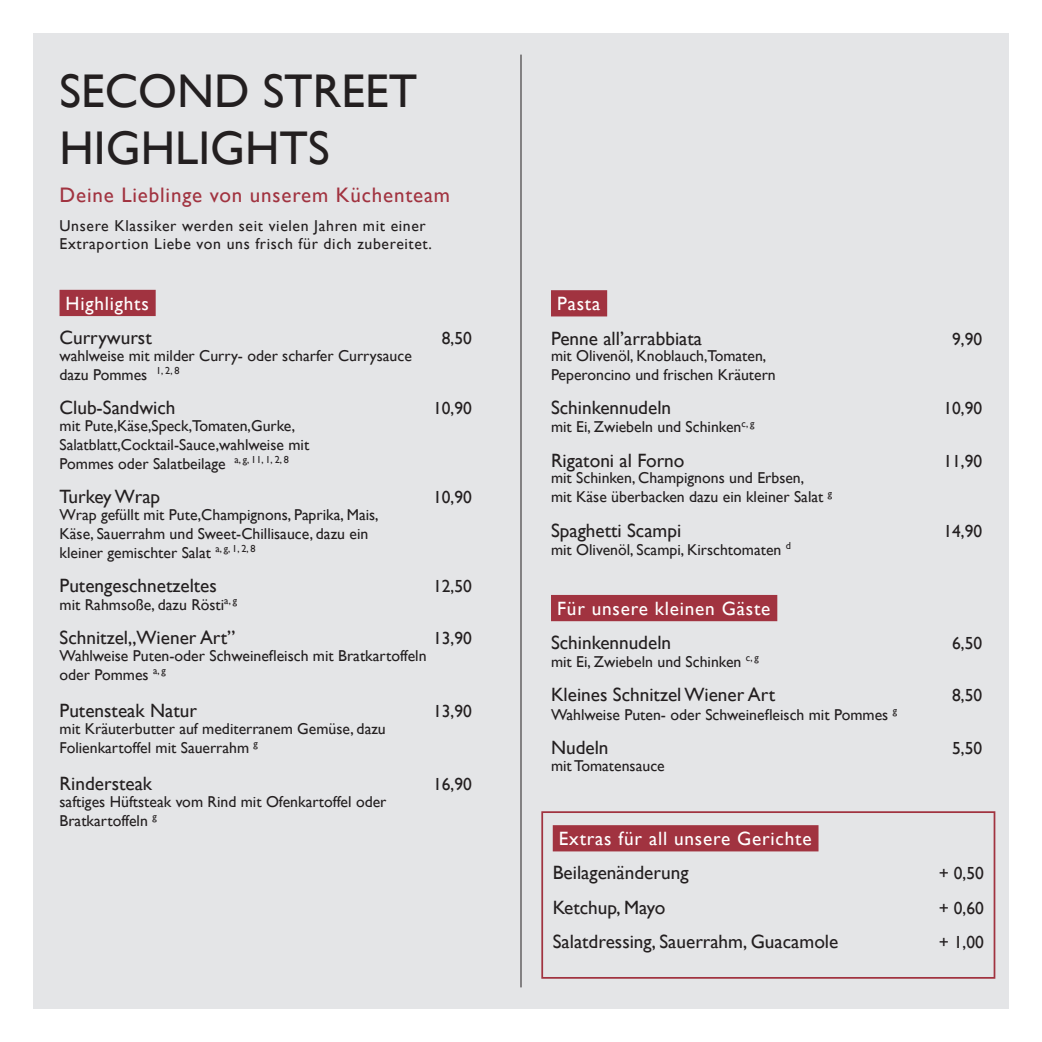
<style>
.page{position:relative;width:1042px;height:1042px;background:#fff}
.page>*{position:absolute;margin:0;border:0;box-sizing:border-box;transform-origin:0 0}
.Head{font:47.25px/56.7px "Gill Sans";color:#231f20}
.Zusatz_Sub{font:21px "Gill Sans";letter-spacing:.04em;color:#a13340}
.Gericht{font:19.25px "Gill Sans";color:#231f20}
.Einleitung{font:19.25px "Gill Sans";letter-spacing:.04em;color:#fff}
.Preise{font:17.5px "Gill Sans";color:#231f20}
.Beschreibung{font:15.75px/18.9px "Gill Sans";color:#231f20}
.Zusatz_Sub-2{font:15.75px/18.9px "Gill Sans";letter-spacing:.04em;color:#231f20}
</style>
<div class="page">
<div style="left:33px;top:33px;width:975px;height:975px;background:#e4e5e7"></div>
<hr style="left:521px;top:55px;width:1px;height:932px;background:#231f20">
<div style="left:60px;top:290px;width:96px;height:26px;background:#a13340"></div>
<div style="left:551px;top:290px;width:56px;height:26px;background:#a13340"></div>
<div style="left:551px;top:595px;width:226px;height:26px;background:#a13340"></div>
<div style="left:541px;top:811px;width:454px;height:167px;border:2px solid #a13340"></div>
<div style="left:553px;top:825px;width:265px;height:26px;background:#a13340"></div>
<p class="Head" style="left:60px;top:62px;width:359px">SECOND STREET<br>HIGHLIGHTS</p>
<p class="Zusatz_Sub" style="left:60px;top:182px;width:392px">Deine Lieblinge von unserem Küchenteam</p>
<p class="Zusatz_Sub-2" style="left:60px;top:216px;width:374px">Unsere Klassiker werden seit vielen Jahren mit einer<br>Extraportion Liebe von uns frisch für dich zubereitet.</p>
<p class="Einleitung" style="left:66px;top:292px;width:85px">Highlights</p>
<p class="Gericht" style="left:60px;top:326px;width:94px">Currywurst</p>
<p class="Preise" style="left:442px;top:328px;width:32px">8,50</p>
<p class="Beschreibung" style="left:60px;top:346px;width:354px">wahlweise mit milder Curry- oder scharfer Currysauce</p>
<p class="Beschreibung" style="left:60px;top:365px;width:121px">dazu Pommes <sup>1,</sup> <sup>2,</sup> <sup>8</sup></p>
<p class="Gericht" style="left:60px;top:396px;width:117px">Club-Sandwich</p>
<p class="Preise" style="left:433px;top:398px;width:40px">10,90</p>
<p class="Beschreibung" style="left:60px;top:416px;width:237px">mit Pute,Käse,Speck,Tomaten,Gurke,</p>
<p class="Beschreibung" style="left:60px;top:435px;width:251px">Salatblatt,Cocktail-Sauce,wahlweise mit</p>
<p class="Beschreibung" style="left:60px;top:454px;width:231px">Pommes oder Salatbeilage <sup>a,</sup> <sup>g,</sup> <sup>11,</sup> <sup>1,</sup> <sup>2,</sup> <sup>8</sup></p>
<p class="Gericht" style="left:60px;top:485px;width:102px">Turkey Wrap</p>
<p class="Preise" style="left:433px;top:487px;width:40px">10,90</p>
<p class="Beschreibung" style="left:60px;top:505px;width:321px">Wrap gefüllt mit Pute,Champignons, Paprika, Mais,</p>
<p class="Beschreibung" style="left:60px;top:524px;width:310px">Käse, Sauerrahm und Sweet-Chillisauce, dazu ein</p>
<p class="Beschreibung" style="left:60px;top:542px;width:198px">kleiner gemischter Salat <sup>a,</sup> <sup>g,</sup> <sup>1,</sup> <sup>2,</sup> <sup>8</sup></p>
<p class="Gericht" style="left:60px;top:574px;width:159px">Putengeschnetzeltes</p>
<p class="Preise" style="left:433px;top:575px;width:40px">12,50</p>
<p class="Beschreibung" style="left:60px;top:595px;width:179px">mit Rahmsoße, dazu Rösti<sup>a,</sup> <sup>g</sup></p>
<p class="Gericht" style="left:60px;top:626px;width:178px">Schnitzel,,Wiener Art’’</p>
<p class="Preise" style="left:433px;top:628px;width:40px">13,90</p>
<p class="Beschreibung" style="left:60px;top:646px;width:369px">Wahlweise Puten-oder Schweinefleisch mit Bratkartoffeln</p>
<p class="Beschreibung" style="left:60px;top:665px;width:108px">oder Pommes <sup>a,</sup> <sup>g</sup></p>
<p class="Gericht" style="left:60px;top:699px;width:139px">Putensteak Natur</p>
<p class="Preise" style="left:433px;top:701px;width:40px">13,90</p>
<p class="Beschreibung" style="left:60px;top:719px;width:328px">mit Kräuterbutter auf mediterranem Gemüse, dazu</p>
<p class="Beschreibung" style="left:60px;top:738px;width:200px">Folienkartoffel mit Sauerrahm <sup>g</sup></p>
<p class="Gericht" style="left:60px;top:772px;width:94px">Rindersteak</p>
<p class="Preise" style="left:433px;top:774px;width:40px">16,90</p>
<p class="Beschreibung" style="left:60px;top:792px;width:328px">saftiges Hüftsteak vom Rind mit Ofenkartoffel oder</p>
<p class="Beschreibung" style="left:60px;top:811px;width:99px">Bratkartoffeln <sup>g</sup></p>
<p class="Einleitung" style="left:557px;top:292px;width:45px">Pasta</p>
<p class="Gericht" style="left:551px;top:327px;width:153px">Penne all’arrabbiata</p>
<p class="Preise" style="left:952px;top:328px;width:32px">9,90</p>
<p class="Beschreibung" style="left:551px;top:346px;width:226px">mit Olivenöl, Knoblauch,Tomaten,<br>Peperoncino und frischen Kräutern</p>
<p class="Gericht" style="left:551px;top:396px;width:122px">Schinkennudeln</p>
<p class="Preise" style="left:943px;top:398px;width:40px">10,90</p>
<p class="Beschreibung" style="left:551px;top:417px;width:205px">mit Ei, Zwiebeln und Schinken<sup>c,</sup> <sup>g</sup></p>
<p class="Gericht" style="left:551px;top:449px;width:135px">Rigatoni al Forno</p>
<p class="Preise" style="left:943px;top:450px;width:40px">11,90</p>
<p class="Beschreibung" style="left:551px;top:468px;width:255px">mit Schinken, Champignons und Erbsen,</p>
<p class="Beschreibung" style="left:551px;top:487px;width:283px">mit Käse überbacken dazu ein kleiner Salat <sup>g</sup></p>
<p class="Gericht" style="left:551px;top:519px;width:132px">Spaghetti Scampi</p>
<p class="Preise" style="left:943px;top:520px;width:40px">14,90</p>
<p class="Beschreibung" style="left:551px;top:540px;width:241px">mit Olivenöl, Scampi, Kirschtomaten <sup>d</sup></p>
<p class="Einleitung" style="left:557px;top:597px;width:215px">Für unsere kleinen Gäste</p>
<p class="Gericht" style="left:551px;top:631px;width:122px">Schinkennudeln</p>
<p class="Preise" style="left:952px;top:633px;width:32px">6,50</p>
<p class="Beschreibung" style="left:551px;top:652px;width:209px">mit Ei, Zwiebeln und Schinken <sup>c,</sup> <sup>g</sup></p>
<p class="Gericht" style="left:551px;top:683px;width:226px">Kleines Schnitzel Wiener Art</p>
<p class="Preise" style="left:952px;top:685px;width:32px">8,50</p>
<p class="Beschreibung" style="left:551px;top:704px;width:347px">Wahlweise Puten- oder Schweinefleisch mit Pommes <sup>g</sup></p>
<p class="Gericht" style="left:551px;top:736px;width:59px">Nudeln</p>
<p class="Preise" style="left:952px;top:737px;width:32px">5,50</p>
<p class="Beschreibung" style="left:551px;top:755px;width:115px">mit Tomatensauce</p>
<p class="Einleitung" style="left:559px;top:827px;width:254px">Extras für all unsere Gerichte</p>
<p class="Gericht" style="left:553px;top:861px;width:137px">Beilagenänderung</p>
<p class="Preise" style="left:939px;top:863px;width:47px">+ 0,50</p>
<p class="Gericht" style="left:553px;top:896px;width:114px">Ketchup, Mayo</p>
<p class="Preise" style="left:939px;top:897px;width:47px">+ 0,60</p>
<p class="Gericht" style="left:553px;top:930px;width:287px">Salatdressing, Sauerrahm, Guacamole</p>
<p class="Preise" style="left:939px;top:931px;width:47px">+ 1,00</p>
</div>
